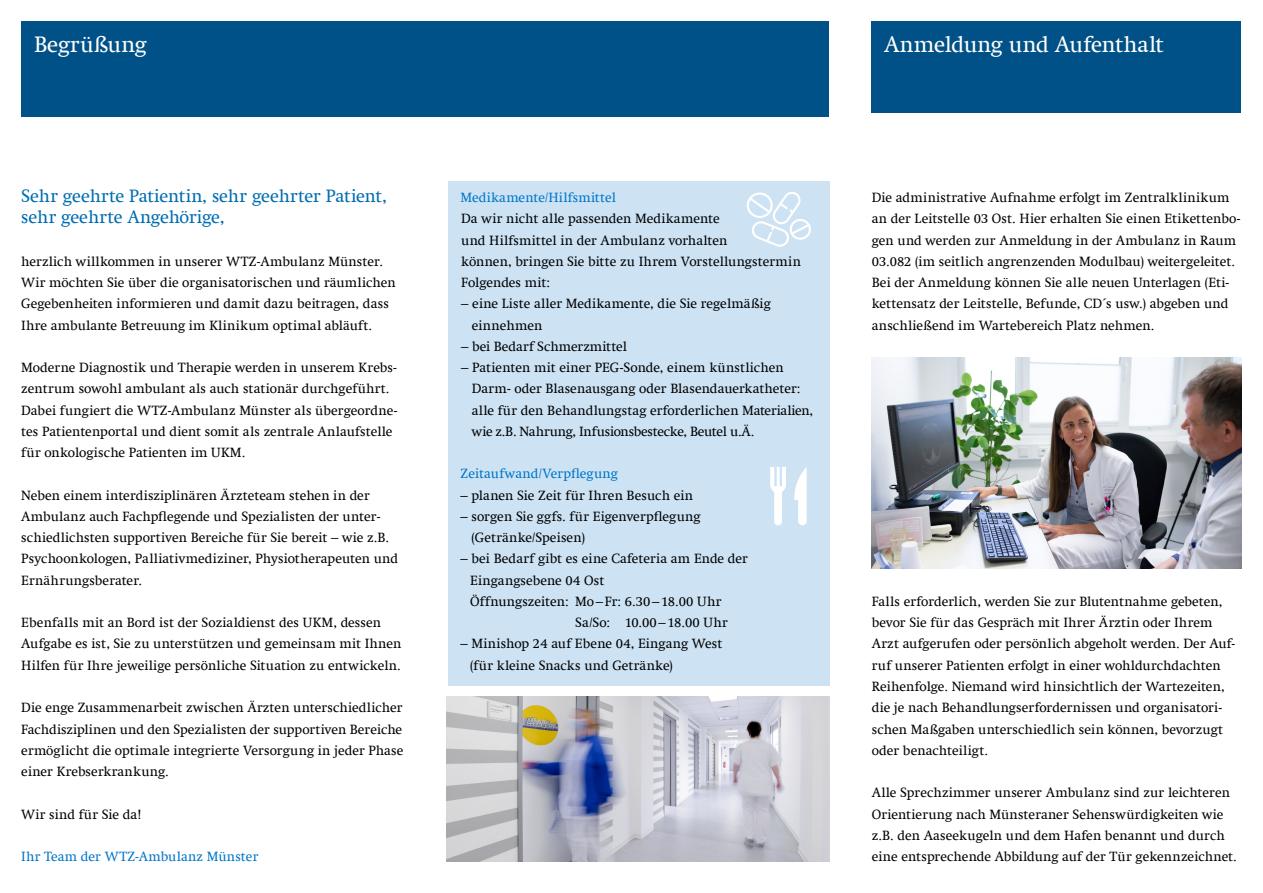
<style>
.page{position:relative;width:1263px;height:893px;background:#fff}
.page>*{position:absolute;margin:0;border:0;box-sizing:border-box;transform-origin:0 0}
.t1{font:22.5px "Swift Com";letter-spacing:-.005em;color:#fff}
.Typo_Headline_-_HL_2{font:18px "Swift Com";letter-spacing:-.005em;color:#006db1}
.Typo_Headline_-_HL_2-2{font:13.5px/21.3px "Swift Com";letter-spacing:.005em;color:#000}
.Typo_Fließtext{font:13.5px/21.3px "Swift Com";letter-spacing:.01em;color:#000}
.Typo_Headline_-_HL_2-3{font:13.5px "Swift Com";letter-spacing:.01em;color:#0075c9}
</style>
<div class="page">
<div style="left:448px;top:181px;width:382px;height:505px;background:#cde3f4"></div>
<div style="left:21px;top:21px;width:808px;height:96px;background:#005187"></div>
<div style="left:872px;top:22px;width:369px;height:91px;background:#005187"></div>
<img style="left:872px;top:357px;width:370px;height:212px">
<svg style="left:770px;top:467px;width:16px;height:58px"></svg>
<svg style="left:794px;top:467px;width:13px;height:58px"></svg>
<img style="left:446px;top:696px;width:383px;height:165px">
<svg style="left:747px;top:192px;width:64px;height:55px"></svg>
<p class="t1" style="left:34px;top:31px;width:114px">Begrüßung</p>
<p class="Typo_Headline_-_HL_2" style="left:21px;top:185px;width:367px">Sehr geehrte Patientin, sehr geehrter Patient,</p>
<p class="Typo_Headline_-_HL_2" style="left:21px;top:207px;width:205px">sehr geehrte Angehörige,</p>
<p class="Typo_Headline_-_HL_2-2" style="left:21px;top:251px;width:376px">herzlich willkommen in unserer WTZ-Ambulanz Münster.<br>Wir möchten Sie über die organisatorischen und räumlichen Gegebenheiten informieren und damit dazu beitragen, dass Ihre ambulante Betreuung im Klinikum optimal abläuft.</p>
<p class="Typo_Headline_-_HL_2-2" style="left:21px;top:357px;width:378px">Moderne Diagnostik und Therapie werden in unserem Krebs&shy;zentrum sowohl ambulant als auch stationär durchgeführt.<br>Dabei fungiert die WTZ-Ambulanz Münster als übergeordne&shy;tes Patientenportal und dient somit als zentrale Anlaufstelle für onkologische Patienten im UKM.</p>
<p class="Typo_Headline_-_HL_2-2" style="left:21px;top:484px;width:378px">Neben einem interdisziplinären Ärzteteam stehen in der Ambulanz auch Fachpflegende und Spezialisten der unter&shy;schiedlichsten supportiven Bereiche für Sie bereit – wie z.B.<br>Psychoonkologen, Palliativmediziner, Physiotherapeuten und Ernährungsberater.</p>
<p class="Typo_Headline_-_HL_2-2" style="left:21px;top:612px;width:382px">Ebenfalls mit an Bord ist der Sozialdienst des UKM, dessen<br>Aufgabe es ist, Sie zu unterstützen und gemeinsam mit Ihnen<br>Hilfen für Ihre jeweilige persönliche Situation zu entwickeln.</p>
<p class="Typo_Headline_-_HL_2-2" style="left:21px;top:697px;width:384px;text-align:justify">Die enge Zusammenarbeit zwischen Ärzten unterschiedlicher Fachdisziplinen und den Spezialisten der supportiven Bereiche ermöglicht die optimale integrierte Versorgung in jeder Phase einer Krebserkrankung.</p>
<p class="Typo_Headline_-_HL_2-2" style="left:21px;top:803px;width:122px">Wir sind für Sie da!</p>
<p class="Typo_Headline_-_HL_2-3" style="left:21px;top:849px;width:239px">Ihr Team der WTZ-Ambulanz Münster</p>
<p class="Typo_Headline_-_HL_2-3" style="left:460px;top:190px;width:157px">Medikamente/Hilfsmittel</p>
<p class="Typo_Headline_-_HL_2-2" style="left:461px;top:208px;width:260px">Da wir nicht alle passenden Medikamente</p>
<p class="Typo_Headline_-_HL_2-2" style="left:461px;top:229px;width:268px">und Hilfsmittel in der Ambulanz vorhalten</p>
<p class="Typo_Headline_-_HL_2-2" style="left:461px;top:251px;width:341px">können, bringen Sie bitte zu Ihrem Vorstellungstermin<br>Folgendes mit:</p>
<p class="Typo_Headline_-_HL_2-2" style="left:461px;top:293px;width:311px">– eine Liste aller Medikamente, die Sie regelmäßig</p>
<p class="Typo_Headline_-_HL_2-2" style="left:472px;top:314px;width:72px">einnehmen</p>
<p class="Typo_Headline_-_HL_2-2" style="left:461px;top:336px;width:167px">– bei Bedarf Schmerzmittel</p>
<p class="Typo_Headline_-_HL_2-2" style="left:472px;top:357px;width:330px;text-indent:-11px">– Patienten mit einer PEG-Sonde, einem künstlichen<br>Darm- oder Blasenausgang oder Blasendauerkatheter:</p>
<p class="Typo_Headline_-_HL_2-2" style="left:472px;top:399px;width:343px">alle für den Behandlungstag erforderlichen Materialien, wie z.B. Nahrung, Infusionsbestecke, Beutel u.Ä.</p>
<p class="Typo_Headline_-_HL_2-3" style="left:460px;top:466px;width:159px">Zeitaufwand/Verpflegung</p>
<p class="Typo_Headline_-_HL_2-2" style="left:460px;top:484px;width:234px">– planen Sie Zeit für Ihren Besuch ein</p>
<p class="Typo_Fließtext" style="left:460px;top:506px;width:241px">– sorgen Sie ggfs. für Eigenverpflegung</p>
<p class="Typo_Fließtext" style="left:471px;top:527px;width:115px">(Getränke/Speisen)</p>
<p class="Typo_Fließtext" style="left:460px;top:548px;width:289px">– bei Bedarf gibt es eine Cafeteria am Ende der</p>
<p class="Typo_Fließtext" style="left:470px;top:569px;width:253px">Eingangsebene 04 Ost<br>Öffnungszeiten: Mo–Fr: 6.30–18.00 Uhr</p>
<p class="Typo_Fließtext" style="left:575px;top:612px;width:154px">Sa/So: 10.00–18.00 Uhr</p>
<p class="Typo_Fließtext" style="left:460px;top:633px;width:263px">– Minishop 24 auf Ebene 04, Eingang West</p>
<p class="Typo_Fließtext" style="left:470px;top:654px;width:204px">(für kleine Snacks und Getränke)</p>
<p class="t1" style="left:884px;top:31px;width:281px">Anmeldung und Aufenthalt</p>
<p class="Typo_Headline_-_HL_2-2" style="left:872px;top:187px;width:370px">Die administrative Aufnahme erfolgt im Zentralklinikum an der Leitstelle 03 Ost. Hier erhalten Sie einen Etikettenbo&shy;gen und werden zur Anmeldung in der Ambulanz in Raum 03.082 (im seitlich angrenzenden Modulbau) weitergeleitet.</p>
<p class="Typo_Headline_-_HL_2-2" style="left:872px;top:272px;width:359px;text-align:justify">Bei der Anmeldung können Sie alle neuen Unterlagen (Eti&shy;kettensatz der Leitstelle, Befunde, CD´s usw.) abgeben und anschließend im Wartebereich Platz nehmen.</p>
<p class="Typo_Fließtext" style="left:872px;top:591px;width:365px">Falls erforderlich, werden Sie zur Blutentnahme gebeten, bevor Sie für das Gespräch mit Ihrer Ärztin oder Ihrem Arzt aufgerufen oder persönlich abgeholt werden. Der Auf&shy;ruf unserer Patienten erfolgt in einer wohldurchdachten Reihenfolge. Niemand wird hinsichtlich der Wartezeiten, die je nach Behandlungserfordernissen und organisatori&shy;schen Maßgaben unterschiedlich sein können, bevorzugt oder benachteiligt.</p>
<p class="Typo_Fließtext" style="left:872px;top:782px;width:367px">Alle Sprechzimmer unserer Ambulanz sind zur leichteren Orientierung nach Münsteraner Sehenswürdigkeiten wie z.B. den Aaseekugeln und dem Hafen benannt und durch eine entsprechende Abbildung auf der Tür gekennzeichnet.</p>
</div>
